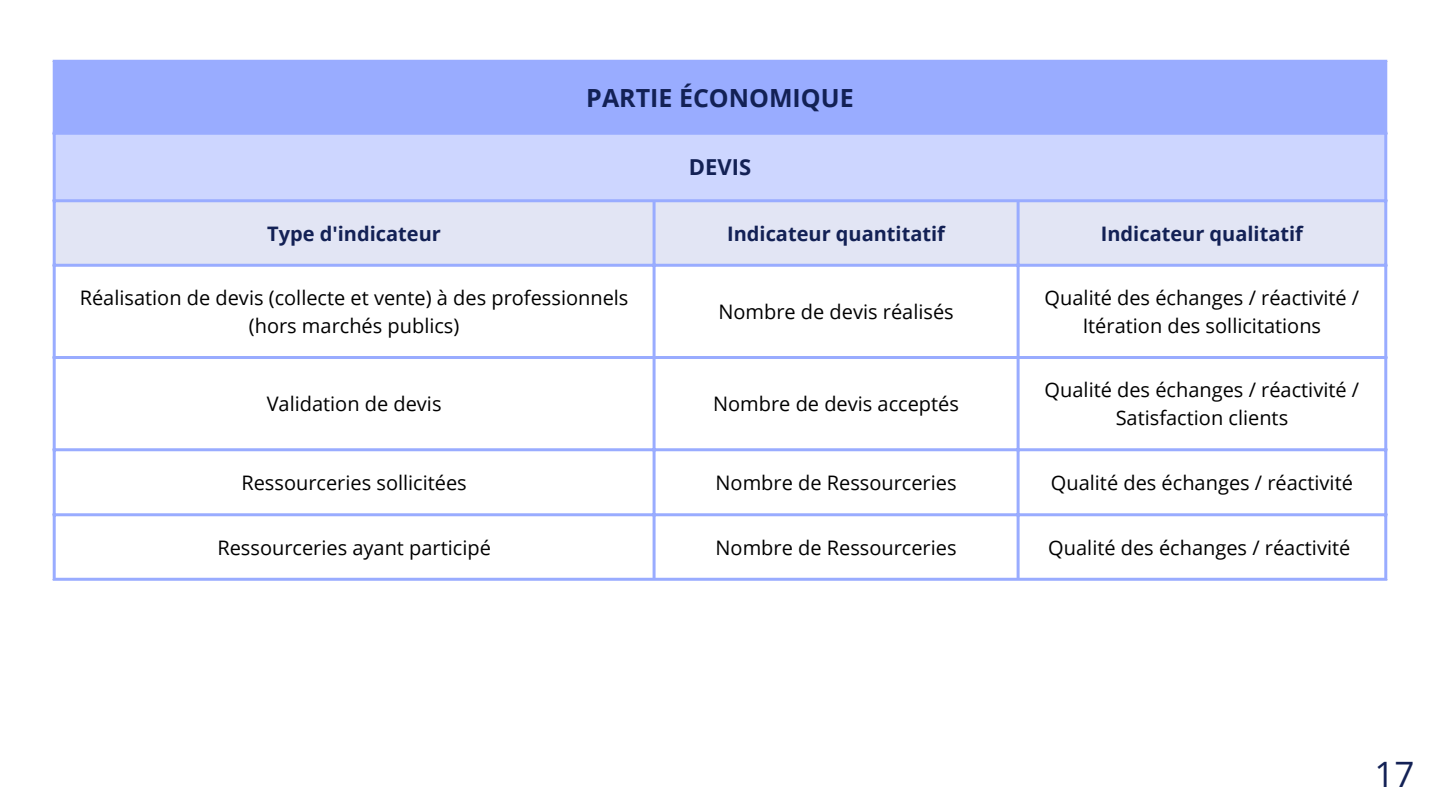
<style>
.page{position:relative;width:1440px;height:810px;background:#fff}
.page>*{position:absolute;margin:0;border:0;box-sizing:border-box;transform-origin:0 0}
.t1{font:35px "Open Sans";color:#132155}
.t2{font:700 25px "Open Sans";color:#132155}
.t3{font:700 22px "Open Sans";color:#132155}
.t4{font:20px/27.8px "Open Sans";color:#000;text-align:center}
.t5{font:700 20px "Open Sans";color:#132155}
</style>
<div class="page">
<div style="left:54px;top:61px;width:1332px;height:72px;background:#99acff"></div>
<div style="left:54px;top:133px;width:1332px;height:68px;background:#cdd6ff"></div>
<div style="left:56px;top:202px;width:1328px;height:62px;background:#e2e5f4"></div>
<hr style="left:53px;top:63px;width:3px;height:515px;background:#99acff">
<hr style="left:653px;top:202px;width:3px;height:376px;background:#99acff">
<hr style="left:1017px;top:202px;width:3px;height:376px;background:#99acff">
<hr style="left:1384px;top:63px;width:3px;height:515px;background:#99acff">
<hr style="left:53px;top:60px;width:1334px;height:3px;background:#99acff">
<hr style="left:53px;top:132px;width:1334px;height:3px;background:#99acff">
<hr style="left:53px;top:199px;width:1334px;height:3px;background:#99acff">
<hr style="left:53px;top:264px;width:1334px;height:3px;background:#99acff">
<hr style="left:53px;top:356px;width:1334px;height:3px;background:#99acff">
<hr style="left:53px;top:448px;width:1334px;height:3px;background:#99acff">
<hr style="left:53px;top:513px;width:1334px;height:3px;background:#99acff">
<hr style="left:53px;top:578px;width:1334px;height:3px;background:#99acff">
<p class="t2" style="left:586px;top:80px;width:269px">PARTIE ÉCONOMIQUE</p>
<p class="t3" style="left:689px;top:152px;width:64px">DEVIS</p>
<p class="t5" style="left:267px;top:219px;width:175px">Type d'indicateur</p>
<p class="t5" style="left:727px;top:219px;width:219px">Indicateur quantitatif</p>
<p class="t5" style="left:1101px;top:219px;width:204px">Indicateur qualitatif</p>
<p class="t4" style="left:80px;top:283px;width:550px">Réalisation de devis (collecte et vente) à des professionnels (hors marchés publics)</p>
<p class="t4" style="left:718px;top:297px;width:237px">Nombre de devis réalisés</p>
<p class="t4" style="left:267px;top:389px;width:176px">Validation de devis</p>
<p class="t4" style="left:713px;top:389px;width:247px">Nombre de devis acceptés</p>
<p class="t4" style="left:1045px;top:283px;width:316px">Qualité des échanges / réactivité /<br>Itération des sollicitations</p>
<p class="t4" style="left:1045px;top:376px;width:316px">Qualité des échanges / réactivité /<br>Satisfaction clients</p>
<p class="t4" style="left:241px;top:468px;width:227px">Ressourceries sollicitées</p>
<p class="t4" style="left:716px;top:468px;width:243px">Nombre de Ressourceries</p>
<p class="t4" style="left:1051px;top:468px;width:304px">Qualité des échanges / réactivité</p>
<p class="t4" style="left:217px;top:533px;width:275px">Ressourceries ayant participé</p>
<p class="t4" style="left:716px;top:533px;width:243px">Nombre de Ressourceries</p>
<p class="t4" style="left:1048px;top:533px;width:304px">Qualité des échanges / réactivité</p>
<p class="t1" style="left:1374px;top:750px;width:41px">17</p>
</div>
